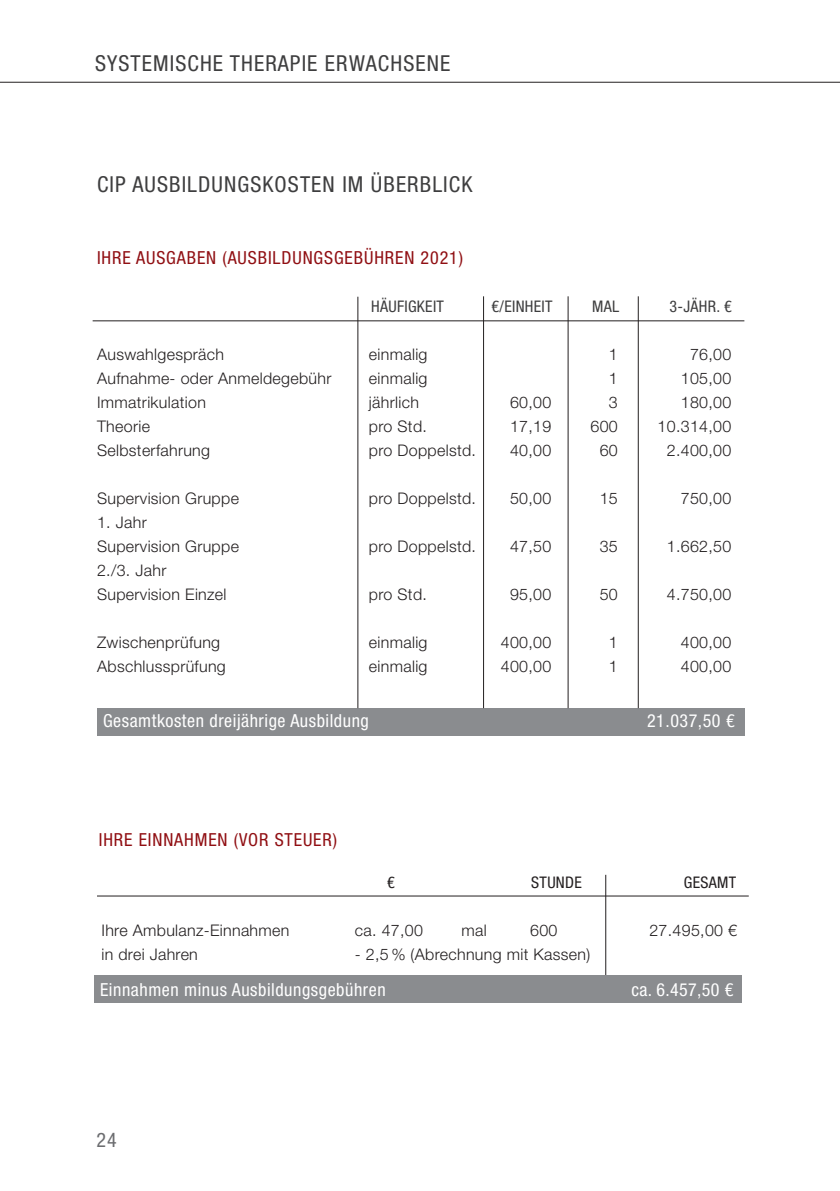
<style>
.page{position:relative;width:840px;height:1191px;background:#fff}
.page>*{position:absolute;margin:0;border:0;box-sizing:border-box;transform-origin:0 0}
.t1{font:condensed 22px "Helvetica Neue LT Pro";letter-spacing:.05em;color:#3e3e3f}
.t2{font:condensed 20px "Helvetica Neue LT Pro";color:#6c6d70}
.t3{font:condensed 18px "Helvetica Neue LT Pro";letter-spacing:.03em;color:#fff}
.t4{font:condensed 18px "Helvetica Neue LT Pro";letter-spacing:.05em;color:#900f13}
.t5{font:300 16px/24px "Helvetica Neue LT Pro";letter-spacing:.02em;color:#231f20}
.t6{font:condensed 16px "Helvetica Neue LT Pro";letter-spacing:.02em;color:#3e3e3f}
.t7{font:condensed 16px "Helvetica Neue LT Pro";letter-spacing:.02em;color:#231f20}
</style>
<div class="page">
<hr style="left:0;top:82px;width:839px;height:1px;background:#231f20">
<div style="left:97px;top:708px;width:647px;height:27px;background:#8a8c8f"></div>
<hr style="left:93px;top:320px;width:651px;height:1px;background:#231f20">
<hr style="left:357px;top:297px;width:1px;height:411px;background:#231f20">
<hr style="left:483px;top:296px;width:1px;height:412px;background:#231f20">
<hr style="left:567px;top:296px;width:1px;height:412px;background:#231f20">
<hr style="left:637px;top:296px;width:1px;height:412px;background:#231f20">
<hr style="left:97px;top:895px;width:651px;height:1px;background:#231f20">
<hr style="left:605px;top:874px;width:1px;height:101px;background:#231f20">
<div style="left:94px;top:975px;width:647px;height:27px;background:#8a8c8f"></div>
<h1 class="t1" style="left:95px;top:50px;width:356px">SYSTEMISCHE THERAPIE ERWACHSENE</h1>
<h1 class="t1" style="left:97px;top:171px;width:49px">CIP AUSB</h1>
<h1 class="t1" style="left:182px;top:171px;width:292px">ILDUNGSKOSTEN IM ÜBERBLICK</h1>
<p class="t4" style="left:97px;top:247px;width:50px">IHRE AUSG</p>
<p class="t4" style="left:177px;top:247px;width:62px">ABEN (AUSB</p>
<p class="t4" style="left:268px;top:247px;width:196px">ILDUNGSGEBÜHREN 2021)</p>
<p class="t6" style="left:371px;top:297px;width:74px">HÄUFIGKEIT</p>
<p class="t6" style="left:491px;top:297px;width:62px">€/EINHEIT</p>
<p class="t6" style="left:592px;top:297px;width:29px">MAL</p>
<p class="t6" style="left:669px;top:297px;width:64px">3-JÄHR. €</p>
<p class="t5" style="left:97px;top:342px;width:236px">Auswahlgespräch<br>Aufnahme- oder Anmeldegebühr<br>Immatrikulation<br>Theorie<br>Selbsterfahrung</p>
<p class="t5" style="left:97px;top:486px;width:143px">Supervision Gruppe</p>
<p class="t5" style="left:97px;top:510px;width:143px">1. Jahr<br>Supervision Gruppe<br>2./3. Jahr<br>Supervision Einzel</p>
<p class="t5" style="left:97px;top:630px;width:130px">Zwischenprüfung<br>Abschlussprüfung</p>
<p class="t5" style="left:369px;top:342px;width:108px">einmalig einmalig jährlich<br>pro Std.<br>pro Doppelstd.</p>
<p class="t5" style="left:369px;top:486px;width:108px">pro Doppelstd.</p>
<p class="t5" style="left:369px;top:534px;width:108px">pro Doppelstd.</p>
<p class="t5" style="left:369px;top:582px;width:59px">pro Std.</p>
<p class="t5" style="left:369px;top:630px;width:60px">einmalig einmalig</p>
<p class="t5" style="left:509px;top:390px;width:43px;text-align:justify">60,00<br>17,19<br>40,00</p>
<p class="t5" style="left:509px;top:486px;width:43px">50,00</p>
<p class="t5" style="left:509px;top:534px;width:43px">47,50</p>
<p class="t5" style="left:509px;top:582px;width:43px">95,00</p>
<p class="t5" style="left:500px;top:630px;width:52px">400,00<br>400,00</p>
<p class="t5" style="left:590px;top:342px;width:29px;text-align:right">1<br>1<br>3<br>600<br>60</p>
<p class="t5" style="left:599px;top:486px;width:20px">15</p>
<p class="t5" style="left:599px;top:534px;width:20px">35</p>
<p class="t5" style="left:599px;top:582px;width:20px">50</p>
<p class="t5" style="left:608px;top:630px;width:10px">1<br>1</p>
<p class="t5" style="left:657px;top:342px;width:75px;text-align:right">76,00<br>105,00<br>180,00<br>10.314,00<br>2.400,00</p>
<p class="t5" style="left:680px;top:486px;width:52px">750,00</p>
<p class="t5" style="left:666px;top:534px;width:66px">1.662,50</p>
<p class="t5" style="left:666px;top:582px;width:66px">4.750,00</p>
<p class="t5" style="left:680px;top:630px;width:52px">400,00<br>400,00</p>
<p class="t3" style="left:103px;top:710px;width:267px">GESAMTKOSTEN DREIJÄHRIGE AUSBILDUNG</p>
<p class="t3" style="left:646px;top:710px;width:89px">21.037,50 €</p>
<p class="t4" style="left:99px;top:829px;width:240px">IHRE EINNAHMEN (VOR STEUER)</p>
<p class="t7" style="left:387px;top:873px;width:9px">€</p>
<p class="t7" style="left:531px;top:873px;width:43px">STUNDE</p>
<p class="t7" style="left:683px;top:873px;width:54px">GESAMT</p>
<p class="t5" style="left:101px;top:918px;width:189px">Ihre Ambulanz-Einnahmen in drei Jahren</p>
<p class="t5" style="left:354px;top:918px;width:70px">ca. 47,00</p>
<p class="t5" style="left:461px;top:918px;width:27px">mal</p>
<p class="t5" style="left:530px;top:918px;width:29px">600</p>
<p class="t5" style="left:354px;top:942px;width:237px">- 2,5 % (Abrechnung mit Kassen)</p>
<p class="t5" style="left:649px;top:918px;width:89px">27.495,00 €</p>
<p class="t3" style="left:100px;top:979px;width:287px">EINNAHMEN MINUS AUSBILDUNGSGEBÜHREN</p>
<p class="t3" style="left:631px;top:979px;width:103px">CA. 6.457,50 €</p>
<p class="t2" style="left:96px;top:1128px;width:22px">24</p>
</div>
